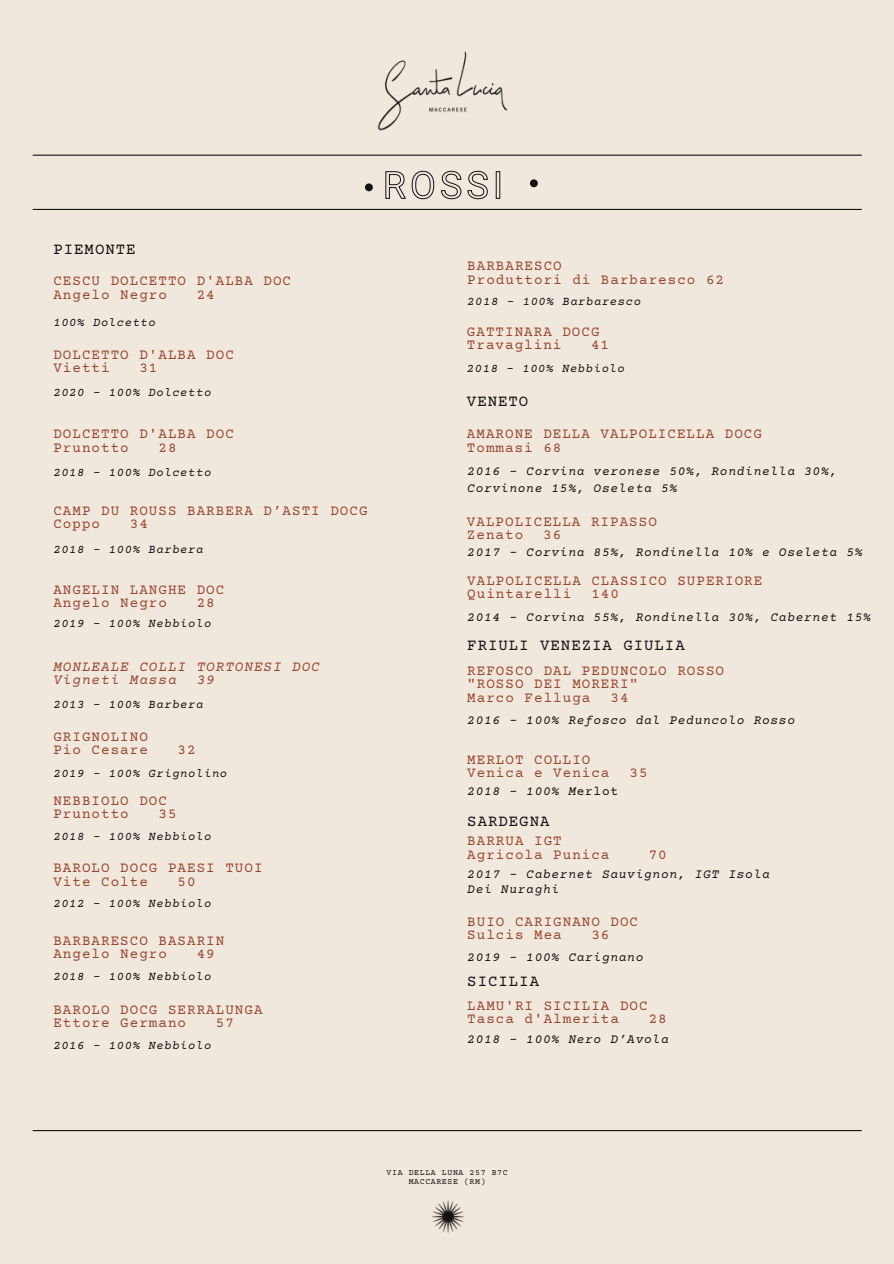
<style>
.page{position:relative;width:894px;height:1264px;background:#fff}
.page>*{position:absolute;margin:0;border:0;box-sizing:border-box;transform-origin:0 0}
.t1{font:15.75px "Courier Prime";letter-spacing:.06em;color:#161112}
.t2{font:14.25px/13.5px "Courier Prime";letter-spacing:.07em;color:#994830}
.t3{font:italic 14.25px "Courier Prime";letter-spacing:.07em;color:#994830}
.t4{font:italic 12.75px/17px "Courier Prime";letter-spacing:.06em;color:#161112}
.t5{font:italic 12px "Courier Prime";letter-spacing:.06em;color:#161112}
.t6{font:8.25px "Courier Prime";letter-spacing:.07em;color:#161112}
.s1{font-style:normal}
</style>
<div class="page">
<div style="left:0;top:0;width:893px;height:1263px;background:#f1e8dd"></div>
<svg style="left:385px;top:170px;width:115px;height:29px"></svg>
<img style="left:377px;top:51px;width:131px;height:80px">
<hr style="left:33px;top:155px;width:828px;height:1px;background:#161112">
<hr style="left:33px;top:209px;width:828px;height:1px;background:#161112">
<hr style="left:33px;top:1129px;width:828px;height:2px;background:#161112">
<div style="left:530px;top:179px;width:7px;height:8px;background:#161112;border-radius:50%"></div>
<div style="left:365px;top:183px;width:8px;height:8px;background:#161112;border-radius:50%"></div>
<img style="left:432px;top:1200px;width:32px;height:33px">
<p class="t1" style="left:53px;top:241px;width:84px">PIEMONTE</p>
<p class="t2" style="left:53px;top:275px;width:239px">CESCU DOLCETTO D'ALBA DOC</p>
<p class="t2" style="left:53px;top:288px;width:115px">Angelo Negro</p>
<p class="t2" style="left:197px;top:288px;width:20px">24</p>
<p class="t5" style="left:53px;top:316px;width:104px">100% Dolcetto</p>
<p class="t2" style="left:53px;top:349px;width:182px">DOLCETTO D'ALBA DOC</p>
<p class="t2" style="left:53px;top:362px;width:58px">Vietti</p>
<p class="t2" style="left:139px;top:362px;width:20px">31</p>
<p class="t5" style="left:53px;top:387px;width:159px">2020 - 100% Dolcetto</p>
<p class="t2" style="left:53px;top:428px;width:182px">DOLCETTO D'ALBA DOC</p>
<p class="t2" style="left:53px;top:441px;width:77px">Prunotto</p>
<p class="t2" style="left:158px;top:441px;width:20px">28</p>
<p class="t5" style="left:53px;top:466px;width:159px">2018 - 100% Dolcetto</p>
<p class="t2" style="left:53px;top:505px;width:315px">CAMP DU ROUSS BARBERA D’ASTI DOCG<br>Coppo</p>
<p class="t2" style="left:130px;top:518px;width:20px">34</p>
<p class="t5" style="left:53px;top:543px;width:151px">2018 - 100% Barbera</p>
<p class="t2" style="left:53px;top:584px;width:172px">ANGELIN LANGHE DOC</p>
<p class="t2" style="left:53px;top:597px;width:115px">Angelo Negro</p>
<p class="t2" style="left:197px;top:597px;width:20px">28</p>
<p class="t5" style="left:53px;top:617px;width:159px">2019 - 100% Nebbiolo</p>
<p class="t3" style="left:53px;top:659px;width:268px">MONLEALE COLLI TORTONESI DOC</p>
<p class="t3" style="left:53px;top:673px;width:125px">Vigneti Massa</p>
<p class="t3" style="left:197px;top:673px;width:20px">39</p>
<p class="t5" style="left:53px;top:698px;width:151px">2013 - 100% Barbera</p>
<p class="t2" style="left:53px;top:731px;width:96px">GRIGNOLINO</p>
<p class="t2" style="left:53px;top:744px;width:96px">Pio Cesare</p>
<p class="t2" style="left:177px;top:744px;width:20px">32</p>
<p class="t5" style="left:53px;top:767px;width:175px">2019 - 100% Grignolino</p>
<p class="t2" style="left:53px;top:795px;width:115px">NEBBIOLO DOC</p>
<p class="t2" style="left:53px;top:808px;width:77px">Prunotto</p>
<p class="t2" style="left:158px;top:808px;width:20px">35</p>
<p class="t5" style="left:53px;top:830px;width:159px">2018 - 100% Nebbiolo</p>
<p class="t2" style="left:53px;top:862px;width:210px">BAROLO DOCG PAESI TUOI</p>
<p class="t2" style="left:53px;top:876px;width:96px">Vite Colte</p>
<p class="t2" style="left:177px;top:876px;width:20px">50</p>
<p class="t5" style="left:53px;top:897px;width:159px">2012 - 100% Nebbiolo</p>
<p class="t2" style="left:53px;top:934px;width:172px">BARBARESCO BASARIN</p>
<p class="t2" style="left:53px;top:948px;width:115px">Angelo Negro</p>
<p class="t2" style="left:197px;top:948px;width:20px">49</p>
<p class="t5" style="left:53px;top:970px;width:159px">2018 - 100% Nebbiolo</p>
<p class="t2" style="left:53px;top:1003px;width:210px">BAROLO DOCG SERRALUNGA</p>
<p class="t2" style="left:53px;top:1017px;width:134px">Ettore Germano</p>
<p class="t2" style="left:216px;top:1017px;width:20px">57</p>
<p class="t5" style="left:53px;top:1039px;width:159px">2016 - 100% Nebbiolo</p>
<p class="t2" style="left:467px;top:260px;width:96px">BARBARESCO</p>
<p class="t2" style="left:467px;top:274px;width:258px">Produttori di Barbaresco 62</p>
<p class="t5" style="left:467px;top:296px;width:175px">2018 - 100% Barbaresco</p>
<p class="t2" style="left:467px;top:326px;width:134px">GATTINARA DOCG</p>
<p class="t2" style="left:467px;top:339px;width:96px">Travaglini</p>
<p class="t2" style="left:591px;top:339px;width:20px">41</p>
<p class="t5" style="left:467px;top:363px;width:159px">2018 - 100% Nebbiolo</p>
<p class="t1" style="left:467px;top:394px;width:63px">VENETO</p>
<p class="t2" style="left:467px;top:428px;width:296px">AMARONE DELLA VALPOLICELLA DOCG</p>
<p class="t2" style="left:467px;top:441px;width:96px">Tommasi 68</p>
<p class="t4" style="left:467px;top:464px;width:371px">2016 - Corvina veronese 50%, Rondinella 30%,<br>Corvinone 15%, Oseleta 5%</p>
<p class="t2" style="left:467px;top:515px;width:191px">VALPOLICELLA RIPASSO</p>
<p class="t2" style="left:467px;top:529px;width:58px">Zenato</p>
<p class="t2" style="left:543px;top:529px;width:20px">36</p>
<p class="t4" style="left:467px;top:545px;width:396px">2017 - Corvina 85%, Rondinella 10% e Oseleta 5%</p>
<p class="t2" style="left:467px;top:574px;width:296px">VALPOLICELLA CLASSICO SUPERIORE</p>
<p class="t2" style="left:467px;top:588px;width:105px">Quintarelli</p>
<p class="t2" style="left:591px;top:588px;width:29px">140</p>
<p class="t4" style="left:467px;top:609px;width:405px">2014 - Corvina 55%, Rondinella 30%, Cabernet 15%</p>
<p class="t1" style="left:467px;top:638px;width:219px">FRIULI VENEZIA GIULIA</p>
<p class="t2" style="left:467px;top:665px;width:258px">REFOSCO DAL PEDUNCOLO ROSSO "ROSSO DEI MORERI"</p>
<p class="t2" style="left:467px;top:692px;width:125px">Marco Felluga</p>
<p class="t2" style="left:610px;top:692px;width:20px">34</p>
<p class="t4" style="left:467px;top:713px;width:329px">2016 - 100% Refosco dal Peduncolo Rosso</p>
<p class="t2" style="left:467px;top:754px;width:125px">MERLOT COLLIO</p>
<p class="t2" style="left:467px;top:767px;width:144px">Venica e Venica</p>
<p class="t2" style="left:629px;top:767px;width:20px">35</p>
<p class="t4" style="left:467px;top:784px;width:152px">2018 - 100% M<span class="s1">erlot</span></p>
<p class="t1" style="left:467px;top:813px;width:84px">SARDEGNA</p>
<p class="t2" style="left:467px;top:835px;width:96px">BARRUA IGT</p>
<p class="t2" style="left:467px;top:849px;width:144px">Agricola Punica</p>
<p class="t2" style="left:648px;top:849px;width:20px">70</p>
<p class="t4" style="left:467px;top:866px;width:304px">2017 - Cabernet Sauvignon, IGT Isola</p>
<p class="t4" style="left:467px;top:881px;width:93px">Dei Nuraghi</p>
<p class="t2" style="left:467px;top:916px;width:172px">BUIO CARIGNANO DOC</p>
<p class="t2" style="left:467px;top:929px;width:96px">Sulcis Mea</p>
<p class="t2" style="left:591px;top:929px;width:20px">36</p>
<p class="t4" style="left:467px;top:949px;width:177px">2019 - 100% Carignano</p>
<p class="t1" style="left:467px;top:973px;width:73px">SICILIA</p>
<p class="t2" style="left:467px;top:999px;width:182px">LAMU'RI SICILIA DOC</p>
<p class="t2" style="left:467px;top:1013px;width:153px">Tasca d'Almerita</p>
<p class="t2" style="left:648px;top:1013px;width:20px">28</p>
<p class="t4" style="left:467px;top:1032px;width:203px">2018 - 100% Nero D’Avola</p>
<p class="t6" style="left:386px;top:1168px;width:123px">VIA DELLA LUNA 257 B7C</p>
<p class="t6" style="left:408px;top:1177px;width:78px">MACCARESE (RM)</p>
</div>
